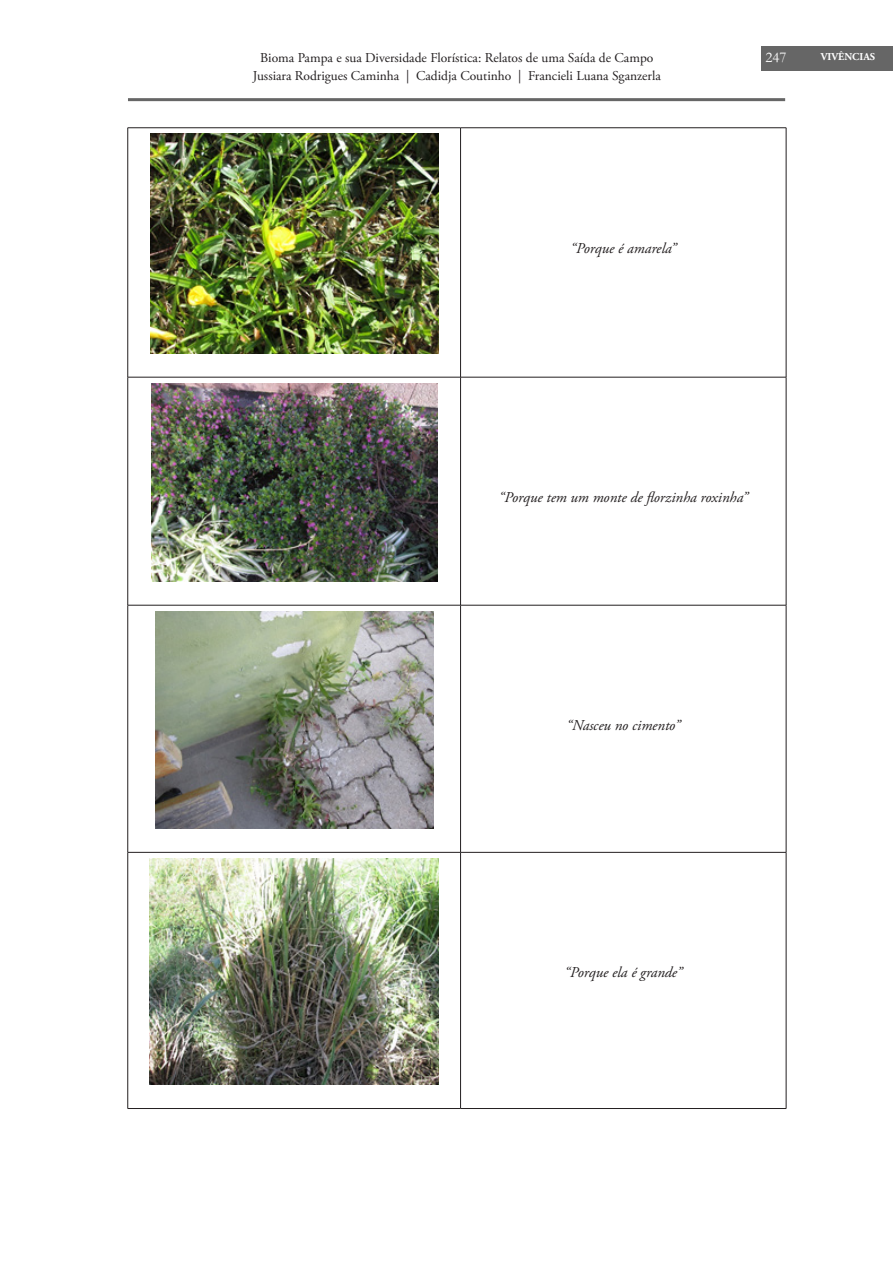
<style>
.page{position:relative;width:893px;height:1263px;background:#fff}
.page>*{position:absolute;margin:0;border:0;box-sizing:border-box;transform-origin:0 0}
.t1{font:italic 15px "Adobe Garamond Pro";color:#231f20}
.t2{font:15px "Garamond";color:#fff}
.t3{font:13.5px "Adobe Garamond Pro";color:#231f20}
.t4{font:700 10.5px "Adobe Garamond Pro";color:#fff}
</style>
<div class="page">
<div style="left:761px;top:46px;width:132px;height:25px;background:#666"></div>
<hr style="left:128px;top:98px;width:657px;height:3px;background:#666">
<hr style="left:128px;top:127px;width:333px;height:1px;background:#231f20">
<hr style="left:127px;top:128px;width:1px;height:249px;background:#231f20">
<hr style="left:461px;top:127px;width:325px;height:1px;background:#231f20">
<hr style="left:460px;top:128px;width:1px;height:249px;background:#231f20">
<hr style="left:786px;top:128px;width:1px;height:249px;background:#231f20">
<hr style="left:128px;top:377px;width:333px;height:1px;background:#231f20">
<hr style="left:127px;top:377px;width:1px;height:228px;background:#231f20">
<hr style="left:461px;top:377px;width:325px;height:1px;background:#231f20">
<hr style="left:460px;top:377px;width:1px;height:228px;background:#231f20">
<hr style="left:786px;top:377px;width:1px;height:228px;background:#231f20">
<hr style="left:128px;top:605px;width:333px;height:1px;background:#231f20">
<hr style="left:127px;top:605px;width:1px;height:247px;background:#231f20">
<hr style="left:461px;top:605px;width:325px;height:1px;background:#231f20">
<hr style="left:460px;top:605px;width:1px;height:247px;background:#231f20">
<hr style="left:786px;top:605px;width:1px;height:247px;background:#231f20">
<hr style="left:128px;top:852px;width:333px;height:1px;background:#231f20">
<hr style="left:127px;top:852px;width:1px;height:256px;background:#231f20">
<hr style="left:461px;top:852px;width:325px;height:1px;background:#231f20">
<hr style="left:460px;top:852px;width:1px;height:256px;background:#231f20">
<hr style="left:786px;top:852px;width:1px;height:256px;background:#231f20">
<hr style="left:128px;top:1108px;width:333px;height:1px;background:#231f20">
<hr style="left:461px;top:1108px;width:325px;height:1px;background:#231f20">
<img style="left:150px;top:134px;width:288px;height:219px">
<img style="left:151px;top:383px;width:286px;height:198px">
<img style="left:155px;top:611px;width:278px;height:217px">
<img style="left:150px;top:858px;width:289px;height:226px">
<p class="t3" style="left:260px;top:49px;width:395px">Bioma Pampa e sua Diversidade Florística: Relatos de uma Saída de Campo</p>
<p class="t2" style="left:766px;top:47px;width:23px">247</p>
<p class="t3" style="left:253px;top:67px;width:409px">Jussiara Rodrigues Caminha | Cadidja Coutinho | Francieli Luana Sganzerla</p>
<p class="t4" style="left:821px;top:50px;width:56px">VIVÊNCIAS</p>
<p class="t1" style="left:570px;top:239px;width:107px">“Porque é amarela”</p>
<p class="t1" style="left:499px;top:488px;width:251px">“Porque tem um monte de florzinha roxinha”</p>
<p class="t1" style="left:566px;top:716px;width:115px">“Nasceu no cimento”</p>
<p class="t1" style="left:564px;top:963px;width:119px">“Porque ela é grande”</p>
</div>
